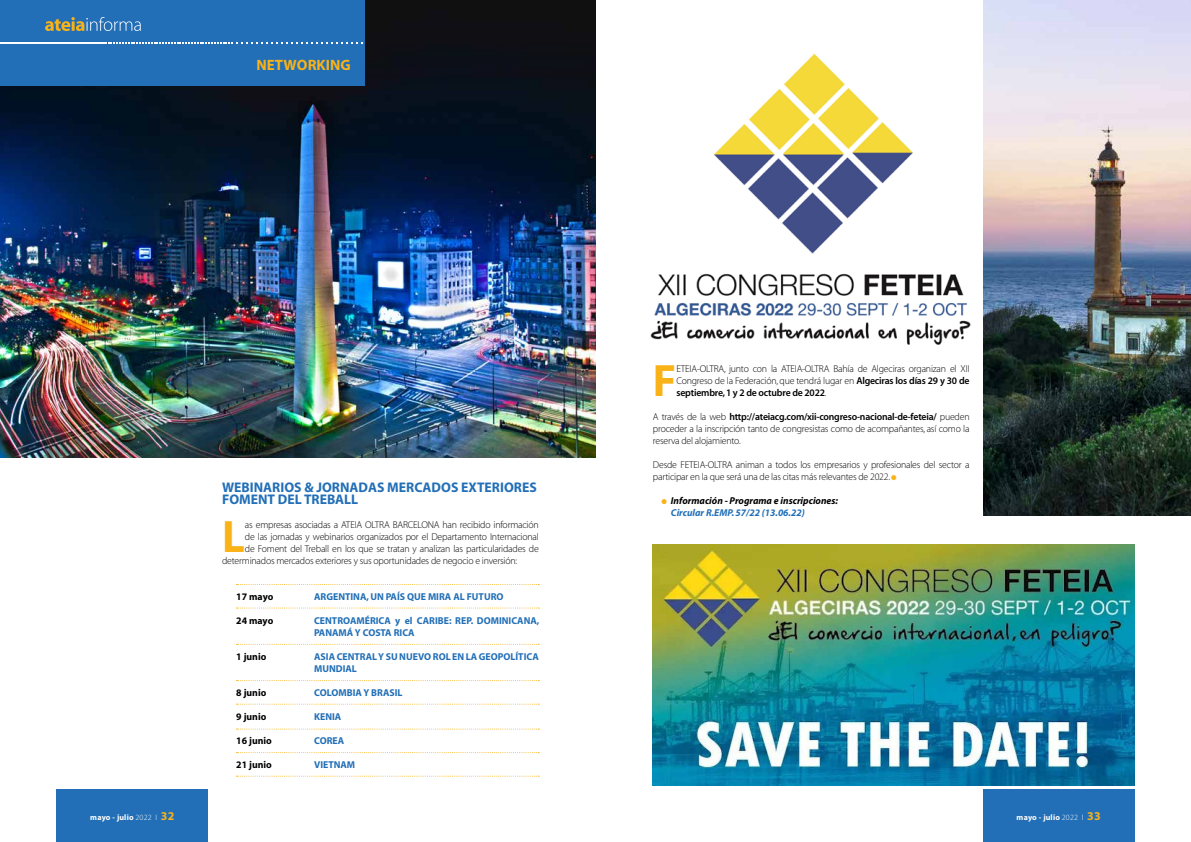
<style>
.page{position:relative;width:1191px;height:842px;background:#fff}
.page>*{position:absolute;margin:0;border:0;box-sizing:border-box;transform-origin:0 0}
.t1{font:45.6px "Myriad MM 700 600";color:#f9b218}
.t2{font:15px "Myriad MM 700 600";color:#f9b218}
.t3{font:14px/12px "Myriad MM 700 600";color:#226fb7}
.t4{font:10px/12px "Myriad MM 215 600";letter-spacing:-.02em;color:#000}
.t5{font:10px/12px "Myriad MM 700 600";color:#226fb7}
.t6{font:10px "Myriad MM 565 600";letter-spacing:-.02em;color:#000}
.t7{font:10px/12px "Myriad MM It 700 600";color:#000}
.t8{font:10px "Myriad MM 700 600";color:#000}
.t9{font:8px "Myriad MM 700 600";letter-spacing:.02em;color:#fff}
.s1{color:#226fb7}
.s2{font-family:"Myriad MM 565 600"}
.s3{font-family:"Myriad MM 215 600"}
.s4{color:#f9b218}
.s5{font-size:12px;color:#f9b218}
</style>
<div class="page">
<img style="left:595px;top:18px;width:376px;height:362px">
<img style="left:0;top:85px;width:595px;height:373px">
<div style="left:365px;top:0;width:230px;height:85px;background:#100f14"></div>
<div style="left:57px;top:789px;width:151px;height:53px;background:#226fb7"></div>
<div style="left:983px;top:789px;width:151px;height:53px;background:#226fb7"></div>
<div style="left:0;top:0;width:365px;height:85px;background:#226fb7"></div>
<svg style="left:45px;top:17px;width:96px;height:14px"></svg>
<hr style="left:0;top:42px;width:107px;height:1px;background:#fff">
<svg style="left:108px;top:42px;width:255px;height:1px"></svg>
<svg style="left:236px;top:607px;width:303px;height:1px"></svg>
<svg style="left:236px;top:584px;width:303px;height:1px"></svg>
<svg style="left:236px;top:644px;width:303px;height:1px"></svg>
<svg style="left:236px;top:680px;width:303px;height:1px"></svg>
<svg style="left:236px;top:704px;width:303px;height:1px"></svg>
<svg style="left:236px;top:729px;width:303px;height:1px"></svg>
<svg style="left:236px;top:752px;width:303px;height:1px"></svg>
<svg style="left:236px;top:776px;width:303px;height:1px"></svg>
<img style="left:652px;top:545px;width:482px;height:240px">
<img style="left:983px;top:0;width:208px;height:516px">
<h2 class="t2" style="left:256px;top:58px;width:96px">NETWORKING</h2>
<h3 class="t3" style="left:222px;top:482px;width:316px">WEBINARIOS &amp; JORNADAS MERCADOS EXTERIORES<br>FOMENT del TREBALL</h3>
<h1 class="t1" style="left:222px;top:515px;width:24px">L</h1>
<p class="t4" style="left:245px;top:519px;width:159px">as empresas asociadas a ATEIA OLTRA BARCELONA</p>
<p class="t4" style="left:442px;top:519px;width:98px">han recibido información</p>
<p class="t4" style="left:245px;top:531px;width:295px">de las jornadas y webinarios organizados por el Departamento Internacional</p>
<p class="t4" style="left:245px;top:543px;width:295px">de Foment del Treball en los que se tratan y analizan las particularidades de</p>
<p class="t4" style="left:222px;top:555px;width:296px">determinados mercados exteriores y sus oportunidades de negocio e inversión:</p>
<p class="t8" style="left:236px;top:592px;width:39px">17 mayo</p>
<p class="t5" style="left:314px;top:591px;width:191px">ARGENTINA, UN PAÍS QUE MIRA AL FUTURO</p>
<p class="t8" style="left:236px;top:616px;width:39px">24 mayo</p>
<p class="t5" style="left:314px;top:615px;width:227px">CENTROAMÉRICA y el CARIBE: REP. DOMINICANA,<br>PANAMÁ Y COSTA RICA</p>
<p class="t8" style="left:236px;top:652px;width:32px">1 junio</p>
<p class="t5" style="left:314px;top:651px;width:226px">ASIA CENTRAL Y SU NUEVO ROL EN LA GEOPOLÍTICA<br>MUNDIAL</p>
<p class="t8" style="left:236px;top:688px;width:32px">8 junio</p>
<p class="t5" style="left:314px;top:687px;width:90px">COLOMBIA Y BRASIL</p>
<p class="t8" style="left:236px;top:712px;width:32px">9 junio</p>
<p class="t5" style="left:314px;top:711px;width:29px">KENIA</p>
<p class="t8" style="left:236px;top:736px;width:37px">16 junio</p>
<p class="t5" style="left:314px;top:735px;width:32px">COREA</p>
<p class="t8" style="left:236px;top:760px;width:54px">21 junio <span class="s1">V</span></p>
<p class="t5" style="left:320px;top:759px;width:36px">IETNAM</p>
<h1 class="t1" style="left:653px;top:359px;width:25px">F</h1>
<p class="t4" style="left:676px;top:363px;width:295px">ETEIA-OLTRA, junto con la ATEIA-OLTRA Bahía de Algeciras organizan el XII<br>Congreso de la Federación, que tendrá lugar en <span class="s2">Algeciras los días 29 y 30 de</span></p>
<p class="t6" style="left:676px;top:388px;width:151px">septiembre, 1 y 2 de octubre de 2022<span class="s3">.</span></p>
<p class="t6" style="left:653px;top:412px;width:318px"><span class="s3">A través de la web</span> http://ateiacg.com/xii-congreso-nacional-de-feteia/ <span class="s3">pueden</span></p>
<p class="t4" style="left:653px;top:423px;width:318px">proceder a la inscripción tanto de congresistas como de acompañantes, así como la reserva del alojamiento.</p>
<p class="t4" style="left:653px;top:459px;width:318px">Desde FETEIA-OLTRA animan a todos los empresarios y profesionales del sector a participar en la que será una de las citas más relevantes de 2022. <span class="s4">●</span></p>
<p class="t7" style="left:671px;top:495px;width:169px;text-indent:-9px"><span class="s4">●</span> Información - Programa e inscripciones:<br><span class="s1">Circular R.EMP. 57/22 (13.06.22)</span></p>
<p class="t9" style="left:90px;top:814px;width:85px">mayo - julio <span class="s3">2022 I</span> <span class="s5">32</span></p>
<p class="t9" style="left:1016px;top:814px;width:85px">mayo - julio <span class="s3">2022 I</span> <span class="s5">33</span></p>
</div>
